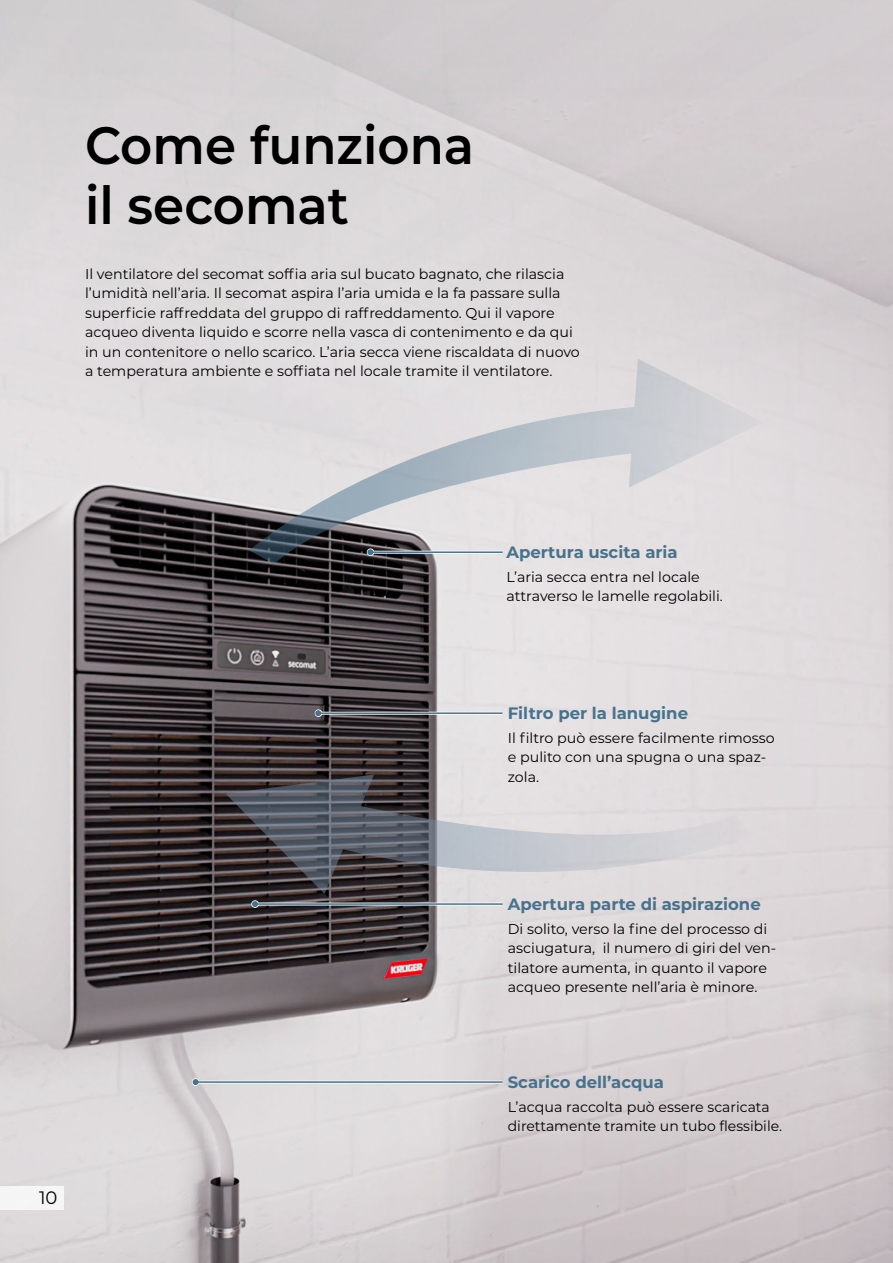
<style>
.page{position:relative;width:893px;height:1263px;background:#fff}
.page>*{position:absolute;margin:0;border:0;box-sizing:border-box;transform-origin:0 0}
.t1{font:600 52.5px/60px "Montserrat";color:#000;scale:.95 1}
.t2{font:18px "Montserrat";color:#000}
.t3{font:700 16.5px "Montserrat";color:#47728d}
.t4{font:14.25px/19.5px "Montserrat";color:#000}
</style>
<div class="page">
<img style="left:0;top:0;width:893px;height:1263px">
<svg style="left:249px;top:359px;width:514px;height:205px;fill:#e1dedf"></svg>
<svg style="left:226px;top:774px;width:528px;height:133px"></svg>
<hr style="left:370px;top:551px;width:133px;height:3px;background:#fff">
<hr style="left:370px;top:551px;width:133px;height:2px;background:#47728d">
<svg style="left:367px;top:549px;width:6px;height:6px"></svg>
<hr style="left:255px;top:902px;width:248px;height:3px;background:#fff">
<svg style="left:251px;top:900px;width:8px;height:8px"></svg>
<hr style="left:255px;top:903px;width:248px;height:2px;background:#47728d">
<svg style="left:252px;top:901px;width:6px;height:6px"></svg>
<hr style="left:318px;top:712px;width:185px;height:3px;background:#fff">
<hr style="left:318px;top:712px;width:185px;height:2px;background:#47728d">
<svg style="left:315px;top:710px;width:6px;height:6px"></svg>
<hr style="left:196px;top:1080px;width:307px;height:3px;background:#fff">
<hr style="left:196px;top:1081px;width:307px;height:2px;background:#47728d">
<svg style="left:193px;top:1079px;width:6px;height:6px"></svg>
<div style="left:0;top:1186px;width:64px;height:24px;background:#f6f5f6"></div>
<h1 class="t1" style="left:85px;top:113px;width:411px">Come funziona il secomat</h1>
<p class="t4" style="left:85px;top:263px;width:496px">Il ventilatore del secomat soffia aria sul bucato bagnato, che rilascia l’umidità nell’aria. Il secomat aspira l’aria umida e la fa passare sulla superficie raffreddata del gruppo di raffreddamento. Qui il vapore acqueo diventa liquido e scorre nella vasca di contenimento e da qui in un contenitore o nello scarico. L’aria secca viene riscaldata di nuovo a temperatura ambiente e soffiata nel locale tramite il ventilatore.</p>
<p class="t2" style="left:39px;top:1185px;width:20px">10</p>
<p class="t3" style="left:506px;top:540px;width:173px">Apertura uscita aria</p>
<p class="t4" style="left:506px;top:566px;width:218px">L’aria secca entra nel locale attraverso le lamelle regolabili.</p>
<p class="t3" style="left:508px;top:701px;width:182px">Filtro per la lanugine</p>
<p class="t4" style="left:508px;top:727px;width:268px">Il filtro può essere facilmente rimosso e pulito con una spugna o una spaz&shy;zola.</p>
<p class="t3" style="left:508px;top:892px;width:255px">Apertura parte di aspirazione</p>
<p class="t4" style="left:508px;top:918px;width:270px">Di solito, verso la fine del processo di asciugatura, il numero di giri del ven&shy;tilatore aumenta, in quanto il vapore acqueo presente nell’aria è minore.</p>
<p class="t3" style="left:508px;top:1070px;width:158px">Scarico dell’acqua</p>
<p class="t4" style="left:508px;top:1096px;width:276px">L’acqua raccolta può essere scaricata direttamente tramite un tubo flessibile.</p>
</div>
